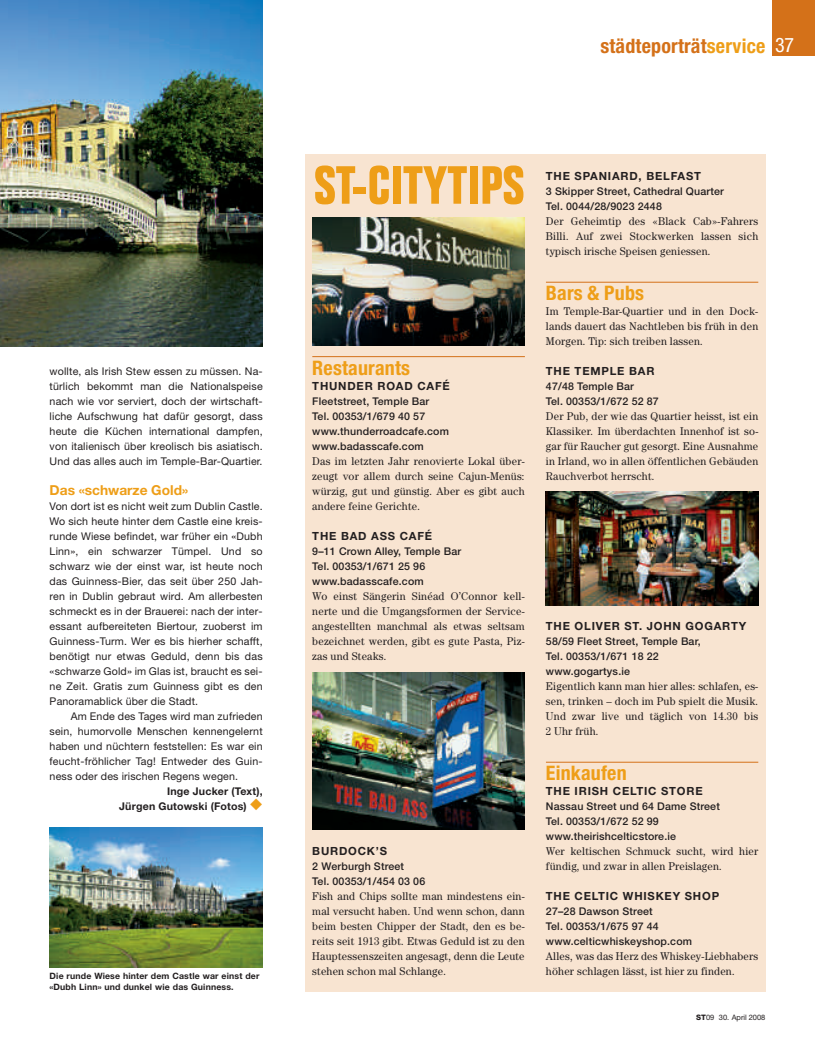
<style>
.page{position:relative;width:815px;height:1063px;background:#fff}
.page>*{position:absolute;margin:0;border:0;box-sizing:border-box;transform-origin:0 0}
.t1{font:700 condensed 52.5px "Folio";letter-spacing:.005em;color:#ee9e18}
.t2{font:700 condensed 20px "Helvetica Neue";letter-spacing:.01em;color:#ee9e18}
.t3{font:700 condensed 20px "Helvetica Neue";letter-spacing:.01em;color:#d47119}
.t4{font:condensed 20px "Helvetica Neue";color:#fff}
.t5{font:700 13.75px "Helvetica Neue";color:#ee9e18}
.t6{font:11.25px/15px "Century";letter-spacing:.02em;color:#231f20;text-align:justify;scale:.95 1}
.t7{font:700 11.25px "Helvetica Neue";letter-spacing:.07em;color:#231f20}
.t8{font:10.62px/15px "Helvetica Neue";letter-spacing:.015em;color:#231f20;text-align:justify}
.t9{font:500 10.62px/15px "Helvetica Neue";letter-spacing:.015em;color:#231f20}
.t10{font:700 10.62px "Helvetica Neue";letter-spacing:.015em;color:#231f20}
.t11{font:700 8.75px/11.2px "Helvetica Neue";letter-spacing:.015em;color:#231f20}
.t12{font:7.5px "Helvetica Neue";color:#231f20}
.s1{color:#ee9e18}
.s2{font-weight:800}
</style>
<div class="page">
<img style="left:0;top:0;width:815px;height:992px">
<p class="t8" style="left:50px;top:365px;width:215px">wollte, als Irish Stew essen zu müssen. Na&shy;türlich bekommt man die Nationalspeise nach wie vor serviert, doch der wirtschaft&shy;liche Aufschwung hat dafür gesorgt, dass heute die Küchen international dampfen, von italienisch über kreolisch bis asiatisch.<br>Und das alles auch im Temple-Bar-Quartier.</p>
<p class="t5" style="left:50px;top:485px;width:140px">Das «schwarze Gold»</p>
<p class="t8" style="left:50px;top:500px;width:215px">Von dort ist es nicht weit zum Dublin Castle.</p>
<p class="t8" style="left:50px;top:515px;width:215px">Wo sich heute hinter dem Castle eine kreis-</p>
<p class="t8" style="left:50px;top:530px;width:215px">runde Wiese befindet, war früher ein «Dubh</p>
<p class="t8" style="left:50px;top:545px;width:215px">Linn», ein schwarzer Tümpel. Und so</p>
<p class="t8" style="left:50px;top:560px;width:215px">schwarz wie der einst war, ist heute noch</p>
<p class="t8" style="left:50px;top:575px;width:215px">das Guinness-Bier, das seit über 250 Jah-</p>
<p class="t8" style="left:50px;top:590px;width:215px">ren in Dublin gebraut wird. Am allerbesten</p>
<p class="t8" style="left:50px;top:605px;width:215px">schmeckt es in der Brauerei: nach der inter-</p>
<p class="t8" style="left:50px;top:620px;width:215px">essant aufbereiteten Biertour, zuoberst im</p>
<p class="t8" style="left:50px;top:635px;width:215px">Guinness-Turm. Wer es bis hierher schafft,</p>
<p class="t8" style="left:50px;top:650px;width:215px">benötigt nur etwas Geduld, denn bis das</p>
<p class="t8" style="left:50px;top:665px;width:215px">«schwarze Gold» im Glas ist, braucht es sei-</p>
<p class="t8" style="left:50px;top:680px;width:215px">ne Zeit. Gratis zum Guinness gibt es den</p>
<p class="t8" style="left:50px;top:695px;width:150px">Panoramablick über die Stadt.</p>
<p class="t8" style="left:71px;top:710px;width:193px">Am Ende des Tages wird man zufrieden</p>
<p class="t8" style="left:50px;top:725px;width:215px">sein, humorvolle Menschen kennengelernt</p>
<p class="t8" style="left:50px;top:740px;width:215px">haben und nüchtern feststellen: Es war ein</p>
<p class="t8" style="left:50px;top:755px;width:215px">feucht-fröhlicher Tag! Entweder des Guin-</p>
<p class="t8" style="left:50px;top:770px;width:190px">ness oder des irischen Regens wegen.</p>
<p class="t10" style="left:167px;top:787px;width:97px">Inge Jucker (Text),</p>
<p class="t10" style="left:119px;top:802px;width:145px">Jürgen Gutowski (Fotos) <span class="s1">◆</span></p>
<p class="t11" style="left:50px;top:971px;width:211px">Die runde Wiese hinter dem Castle war einst der «Dubh Linn» und dunkel wie das Guinness.</p>
<p class="t3" style="left:600px;top:39px;width:166px">städteporträt<span class="s1">service</span></p>
<p class="t4" style="left:775px;top:38px;width:21px">37</p>
<p class="t1" style="left:314px;top:166px;width:211px">ST-CITYTIPS</p>
<p class="t2" style="left:312px;top:361px;width:99px">Restaurants</p>
<p class="t7" style="left:312px;top:382px;width:139px">THUNDER ROAD CAFÉ</p>
<p class="t9" style="left:312px;top:395px;width:138px">Fleetstreet, Temple Bar<br>Tel. 00353/1/679 40 57 www.thunderroadcafe.com www.badasscafe.com</p>
<p class="t6" style="left:312px;top:455px;width:225px">Das im letzten Jahr renovierte Lokal über&shy;zeugt vor allem durch seine Cajun-Menüs: würzig, gut und günstig. Aber es gibt auch andere feine Gerichte.</p>
<p class="t7" style="left:312px;top:532px;width:121px">THE BAD ASS CAFÉ</p>
<p class="t9" style="left:312px;top:545px;width:150px">9–11 Crown Alley, Temple Bar<br>Tel. 00353/1/671 25 96 www.badasscafe.com</p>
<p class="t6" style="left:312px;top:590px;width:225px">Wo einst Sängerin Sinéad O’Connor kell&shy;nerte und die Umgangsformen der Service&shy;angestellten manchmal als etwas seltsam bezeichnet werden, gibt es gute Pasta, Piz&shy;zas und Steaks.</p>
<p class="t7" style="left:312px;top:847px;width:76px">BURDOCK’S</p>
<p class="t9" style="left:312px;top:860px;width:114px">2 Werburgh Street<br>Tel. 00353/1/454 03 06</p>
<p class="t6" style="left:312px;top:890px;width:225px">Fish and Chips sollte man mindestens ein&shy;mal versucht haben. Und wenn schon, dann beim besten Chipper der Stadt, den es be&shy;reits seit 1913 gibt. Etwas Geduld ist zu den Hauptessenszeiten angesagt, denn die Leute stehen schon mal Schlange.</p>
<p class="t7" style="left:546px;top:172px;width:157px">THE SPANIARD, BELFAST</p>
<p class="t9" style="left:546px;top:185px;width:179px">3 Skipper Street, Cathedral Quarter<br>Tel. 0044/28/9023 2448</p>
<p class="t6" style="left:546px;top:215px;width:225px">Der Geheimtip des «Black Cab»-Fahrers Billi. Auf zwei Stockwerken lassen sich typisch irische Speisen geniessen.</p>
<p class="t2" style="left:546px;top:286px;width:100px">Bars &amp; Pubs</p>
<p class="t6" style="left:546px;top:305px;width:225px">Im Temple-Bar-Quartier und in den Dock&shy;lands dauert das Nachtleben bis früh in den Morgen. Tip: sich treiben lassen.</p>
<p class="t7" style="left:546px;top:367px;width:110px">THE TEMPLE BAR</p>
<p class="t9" style="left:546px;top:380px;width:114px">47/48 Temple Bar<br>Tel. 00353/1/672 52 87</p>
<p class="t6" style="left:546px;top:410px;width:225px">Der Pub, der wie das Quartier heisst, ist ein Klassiker. Im überdachten Innenhof ist so&shy;gar für Raucher gut gesorgt. Eine Ausnahme in Irland, wo in allen öffentlichen Gebäuden Rauchverbot herrscht.</p>
<p class="t7" style="left:546px;top:622px;width:202px">THE OLIVER ST. JOHN GOGARTY</p>
<p class="t9" style="left:546px;top:635px;width:156px">58/59 Fleet Street, Temple Bar,<br>Tel. 00353/1/671 18 22 www.gogartys.ie</p>
<p class="t6" style="left:546px;top:680px;width:225px">Eigentlich kann man hier alles: schlafen, es&shy;sen, trinken – doch im Pub spielt die Musik.<br>Und zwar live und täglich von 14.30 bis 2 Uhr früh.</p>
<p class="t2" style="left:546px;top:766px;width:82px">Einkaufen</p>
<p class="t7" style="left:546px;top:787px;width:158px">THE IRISH CELTIC STORE</p>
<p class="t9" style="left:546px;top:800px;width:175px">Nassau Street und 64 Dame Street<br>Tel. 00353/1/672 52 99 www.theirishcelticstore.ie</p>
<p class="t6" style="left:546px;top:845px;width:225px">Wer keltischen Schmuck sucht, wird hier fündig, und zwar in allen Preislagen.</p>
<p class="t7" style="left:546px;top:892px;width:175px">THE CELTIC WHISKEY SHOP</p>
<p class="t9" style="left:546px;top:905px;width:148px">27–28 Dawson Street<br>Tel. 00353/1/675 97 44 www.celticwhiskeyshop.com</p>
<p class="t6" style="left:546px;top:950px;width:225px">Alles, was das Herz des Whiskey-Liebhabers höher schlagen lässt, ist hier zu finden.</p>
<p class="t12" style="left:696px;top:1015px;width:71px"><span class="s2">ST</span>09 30. April 2008</p>
</div>
